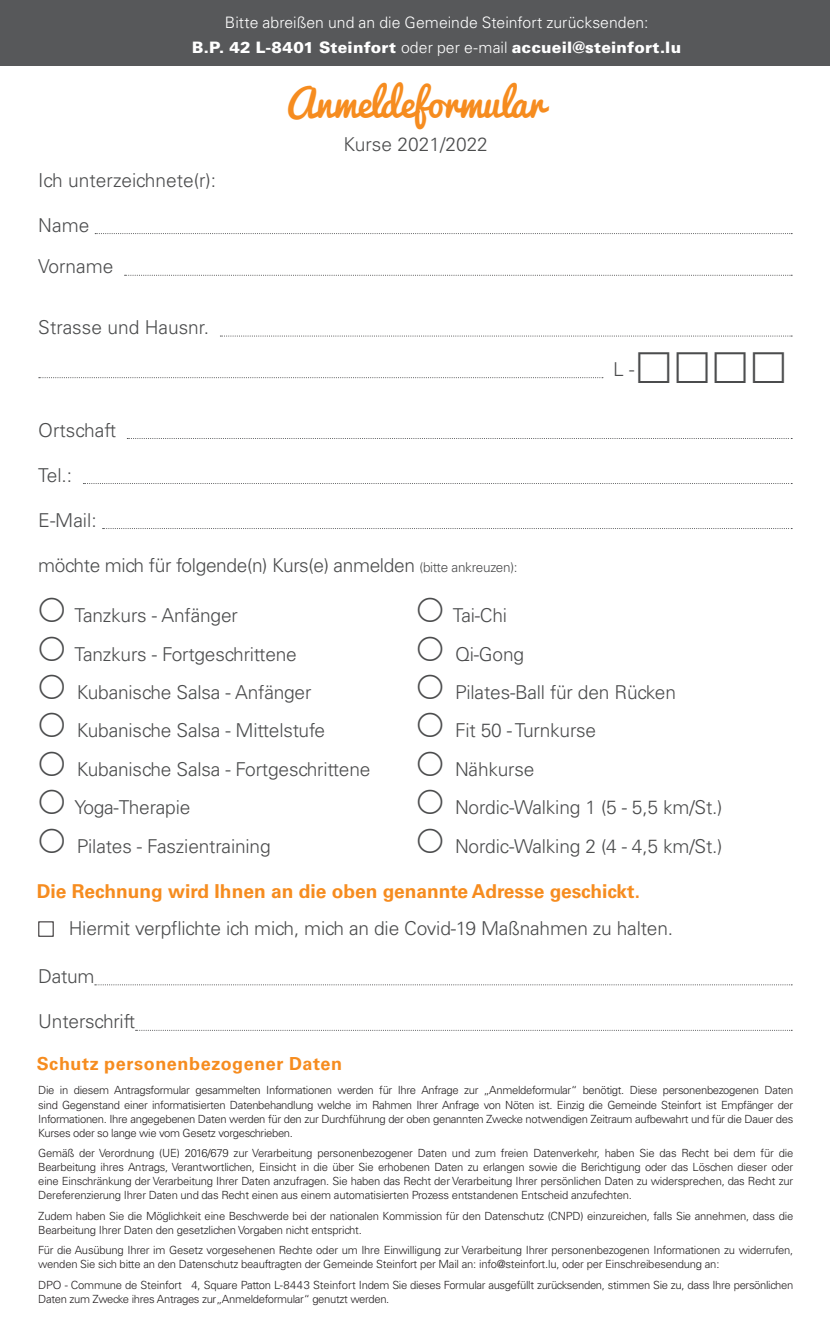
<style>
.page{position:relative;width:830px;height:1340px;background:#fff}
.page>*{position:absolute;margin:0;border:0;box-sizing:border-box;transform-origin:0 0}
.t1{font:38.25px "Pacifico";letter-spacing:-.01em;color:#f68c1f}
._1-Texte_allemand{font:300 19.12px "Univers";letter-spacing:-.01em;color:#4b4c4d}
.t2{font:300 19.12px "Univers LT Std";color:#4b4c4d}
.t3{font:300 19.12px "Univers LT Std";letter-spacing:-.02em;color:#4b4c4d}
.t4{font:700 19.12px "Univers LT Std";color:#f68c1f}
.t5{font:700 18px "Univers LT Std";letter-spacing:.03em;color:#f68c1f}
._1-Texte_fr{font:300 15.75px/24.8px "Univers LT Std";letter-spacing:.005em;color:#fff;text-align:center}
.t6{font:300 11.25px/14px "Univers";letter-spacing:-.02em;color:#231f20}
.s1{font-weight:900}
.s2{font-size:13.5px}
</style>
<div class="page">
<div style="left:0;top:0;width:829px;height:66px;background:#57585a"></div>
<svg style="left:95px;top:233px;width:696px;height:1px"></svg>
<svg style="left:124px;top:275px;width:667px;height:1px"></svg>
<svg style="left:220px;top:335px;width:571px;height:1px"></svg>
<svg style="left:39px;top:377px;width:563px;height:1px"></svg>
<svg style="left:127px;top:438px;width:664px;height:1px"></svg>
<svg style="left:83px;top:483px;width:708px;height:1px"></svg>
<svg style="left:102px;top:528px;width:689px;height:1px"></svg>
<svg style="left:135px;top:1029px;width:655px;height:1px"></svg>
<svg style="left:95px;top:984px;width:696px;height:1px"></svg>
<p class="_1-Texte_fr" style="left:192px;top:10px;width:490px">Bitte abreißen und an die Gemeinde Steinfort zurücksenden:<br><span class="s1">B.P. 42 L-8401 Steinfort</span> oder per e-mail <span class="s1">accueil@steinfort.lu</span></p>
<p class="t1" style="left:285px;top:70px;width:260px">Anmeldeformular</p>
<p class="t2" style="left:38px;top:168px;width:179px">Ich unterzeichnete(r):</p>
<p class="t2" style="left:38px;top:213px;width:53px">Name</p>
<p class="t2" style="left:38px;top:255px;width:77px">Vorname</p>
<p class="t2" style="left:38px;top:316px;width:172px">Strasse und Hausnr.</p>
<p class="t2" style="left:343px;top:133px;width:146px">Kurse 2021/2022</p>
<p class="t2" style="left:38px;top:418px;width:79px">Ortschaft</p>
<p class="t2" style="left:38px;top:463px;width:35px">Tel.:</p>
<p class="t2" style="left:38px;top:508px;width:60px">E-Mail:</p>
<p class="t3" style="left:38px;top:553px;width:480px">möchte mich für folgende(n) Kurs(e) anmelden <span class="s2">(bitte ankreuzen):</span></p>
<p class="t2" style="left:612px;top:357px;width:23px">L -</p>
<p class="_1-Texte_allemand" style="left:452px;top:603px;width:56px">Tai-Chi</p>
<p class="_1-Texte_allemand" style="left:455px;top:642px;width:71px">Qi-Gong</p>
<p class="_1-Texte_allemand" style="left:455px;top:680px;width:222px">Pilates-Ball für den Rücken</p>
<p class="_1-Texte_allemand" style="left:455px;top:719px;width:143px">Fit 50 - Turnkurse</p>
<p class="_1-Texte_allemand" style="left:455px;top:757px;width:81px">Nähkurse</p>
<p class="_1-Texte_allemand" style="left:455px;top:796px;width:269px">Nordic-Walking 1 (5 - 5,5 km/St.)</p>
<p class="_1-Texte_allemand" style="left:455px;top:834px;width:269px">Nordic-Walking 2 (4 - 4,5 km/St.)</p>
<p class="_1-Texte_allemand" style="left:74px;top:603px;width:165px">Tanzkurs - Anfänger</p>
<p class="_1-Texte_allemand" style="left:74px;top:642px;width:224px">Tanzkurs - Fortgeschrittene</p>
<p class="_1-Texte_allemand" style="left:77px;top:680px;width:236px">Kubanische Salsa - Anfänger</p>
<p class="_1-Texte_allemand" style="left:77px;top:719px;width:250px">Kubanische Salsa - Mittelstufe</p>
<p class="_1-Texte_allemand" style="left:77px;top:757px;width:295px">Kubanische Salsa - Fortgeschrittene</p>
<p class="_1-Texte_allemand" style="left:74px;top:796px;width:117px">Yoga-Therapie</p>
<p class="_1-Texte_allemand" style="left:77px;top:834px;width:195px">Pilates - Faszientraining</p>
<p class="t4" style="left:37px;top:879px;width:604px">Die Rechnung wird Ihnen an die oben genannte Adresse geschickt.</p>
<p class="_1-Texte_allemand" style="left:69px;top:916px;width:605px">Hiermit verpflichte ich mich, mich an die Covid-19 Maßnahmen zu halten.</p>
<p class="_1-Texte_allemand" style="left:38px;top:964px;width:58px">Datum</p>
<p class="_1-Texte_allemand" style="left:38px;top:1010px;width:98px">Unterschrift</p>
<p class="t5" style="left:37px;top:1052px;width:307px">Schutz personenbezogener Daten</p>
<p class="t6" style="left:38px;top:1083px;width:756px;text-align:justify">Die in diesem Antragsformular gesammelten Informationen werden für Ihre Anfrage zur „Anmeldeformular“ benötigt. Diese personenbezogenen Daten sind Gegenstand einer informatisierten Datenbehandlung welche im Rahmen Ihrer Anfrage von Nöten ist. Einzig die Gemeinde Steinfort ist Empfänger der Informationen. Ihre angegebenen Daten werden für den zur Durchführung der oben genannten Zwecke notwendigen Zeitraum aufbewahrt und für die Dauer des Kurses oder so lange wie vom Gesetz vorgeschrieben.</p>
<p class="t6" style="left:38px;top:1146px;width:756px;text-align:justify">Gemäß der Verordnung (UE) 2016/679 zur Verarbeitung personenbezogener Daten und zum freien Datenverkehr, haben Sie das Recht bei dem für die Bearbeitung ihres Antrags, Verantwortlichen, Einsicht in die über Sie erhobenen Daten zu erlangen sowie die Berichtigung oder das Löschen dieser oder eine Einschränkung der Verarbeitung Ihrer Daten anzufragen. Sie haben das Recht der Verarbeitung Ihrer persönlichen Daten zu widersprechen, das Recht zur Dereferenzierung Ihrer Daten und das Recht einen aus einem automatisierten Prozess entstandenen Entscheid anzufechten.</p>
<p class="t6" style="left:38px;top:1208px;width:756px">Zudem haben Sie die Möglichkeit eine Beschwerde bei der nationalen Kommission für den Datenschutz (CNPD) einzureichen, falls Sie annehmen, dass die<br>Bearbeitung Ihrer Daten den gesetzlichen Vorgaben nicht entspricht.</p>
<p class="t6" style="left:38px;top:1243px;width:756px">Für die Ausübung Ihrer im Gesetz vorgesehenen Rechte oder um Ihre Einwilligung zur Verarbeitung Ihrer personenbezogenen Informationen zu widerrufen, wenden Sie sich bitte an den Datenschutz beauftragten der Gemeinde Steinfort per Mail an: info@steinfort.lu, oder per Einschreibesendung an:</p>
<p class="t6" style="left:38px;top:1277px;width:756px">DPO - Commune de Steinfort 4, Square Patton L-8443 Steinfort Indem Sie dieses Formular ausgefüllt zurücksenden, stimmen Sie zu, dass Ihre persönlichen<br>Daten zum Zwecke ihres Antrages zur„Anmeldeformular“ genutzt werden.</p>
</div>
